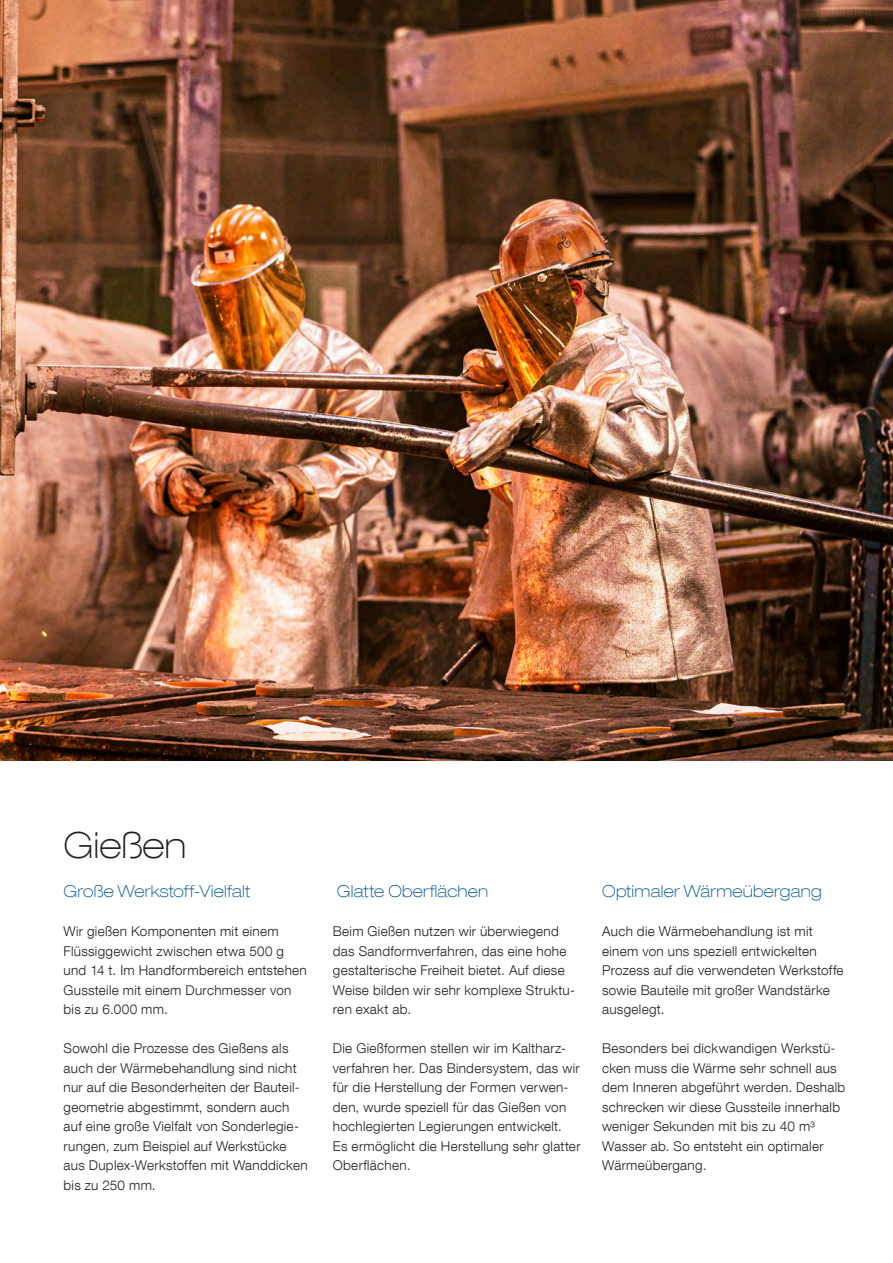
<style>
.page{position:relative;width:893px;height:1263px;background:#fff}
.page>*{position:absolute;margin:0;border:0;box-sizing:border-box;transform-origin:0 0}
.Innen_-_Headline{font:100 expanded 36px "Helvetica Neue LT Com";color:#231f20}
.Fließtext{font:100 expanded 16.5px "Helvetica Neue LT Com";letter-spacing:.015em;color:#01589c}
.Fließtext-2{font:300 13.5px/19.5px "Helvetica Neue LT Com";letter-spacing:.02em;color:#231f20}
</style>
<div class="page">
<img style="left:0;top:0;width:893px;height:760px">
<p class="Innen_-_Headline" style="left:63px;top:823px;width:125px">Gießen</p>
<p class="Fließtext" style="left:64px;top:881px;width:188px">Große Werkstoff-Vielfalt</p>
<p class="Fließtext-2" style="left:64px;top:921px;width:245px">Wir gießen Komponenten mit einem<br>Flüssiggewicht zwischen etwa 500 g und 14 t. Im Handformbereich entstehen<br>Gussteile mit einem Durchmesser von bis zu 6.000 mm.</p>
<p class="Fließtext-2" style="left:64px;top:1038px;width:246px">Sowohl die Prozesse des Gießens als auch der Wärmebehandlung sind nicht nur auf die Besonderheiten der Bauteil&shy;geometrie abgestimmt, sondern auch auf eine große Vielfalt von Sonderlegie&shy;rungen, zum Beispiel auf Werkstücke aus Duplex-Werkstoffen mit Wanddicken bis zu 250 mm.</p>
<p class="Fließtext" style="left:337px;top:881px;width:153px">Glatte Oberflächen</p>
<p class="Fließtext-2" style="left:333px;top:921px;width:244px">Beim Gießen nutzen wir überwiegend das Sandformverfahren, das eine hohe gestalterische Freiheit bietet. Auf diese Weise bilden wir sehr komplexe Struktu&shy;ren exakt ab.</p>
<p class="Fließtext-2" style="left:333px;top:1038px;width:249px">Die Gießformen stellen wir im Kaltharz&shy;verfahren her. Das Bindersystem, das wir für die Herstellung der Formen verwen&shy;den, wurde speziell für das Gießen von hochlegierten Legierungen entwickelt.<br>Es ermöglicht die Herstellung sehr glatter Oberflächen.</p>
<p class="Fließtext" style="left:602px;top:881px;width:221px">Optimaler Wärmeübergang</p>
<p class="Fließtext-2" style="left:602px;top:921px;width:243px">Auch die Wärmebehandlung ist mit einem von uns speziell entwickelten<br>Prozess auf die verwendeten Werkstoffe sowie Bauteile mit großer Wandstärke ausgelegt.</p>
<p class="Fließtext-2" style="left:602px;top:1038px;width:245px">Besonders bei dickwandigen Werkstü&shy;cken muss die Wärme sehr schnell aus dem Inneren abgeführt werden. Deshalb schrecken wir diese Gussteile innerhalb weniger Sekunden mit bis zu 40 m³<br>Wasser ab. So entsteht ein optimaler Wärmeübergang.</p>
</div>
